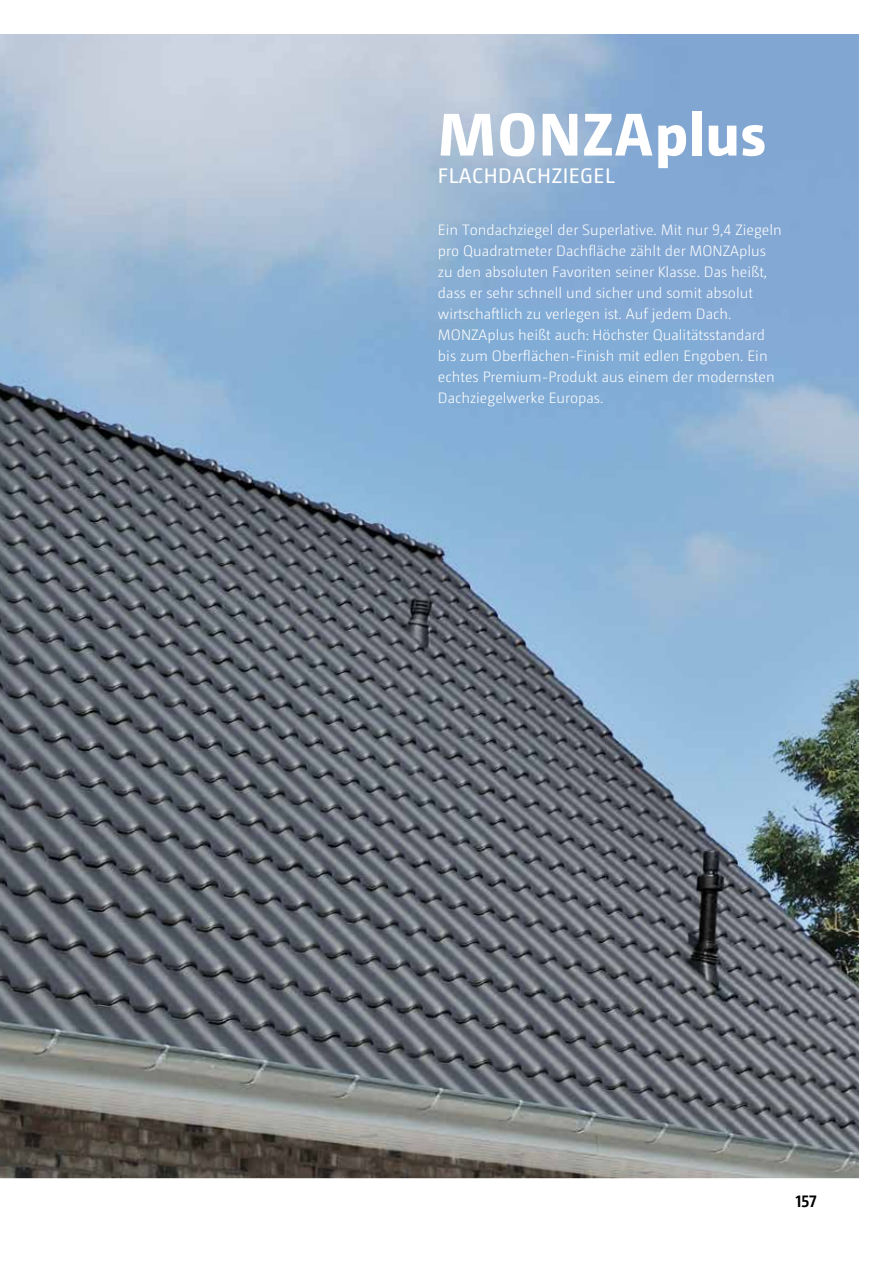
<style>
.page{position:relative;width:893px;height:1263px;background:#fff}
.page>*{position:absolute;margin:0;border:0;box-sizing:border-box;transform-origin:0 0}
.t1{font:800 60px "Camingo Dos Pro";letter-spacing:.025em;color:#fff}
.t2{font:21px "Camingo Dos Pro";letter-spacing:.025em;color:#fff}
.t3{font:700 16.5px "Camingo Dos Pro";color:#000}
.t4{font:300 15px/21px "Camingo Dos Pro";color:#fff}
</style>
<div class="page">
<img style="left:0;top:34px;width:859px;height:1144px">
<h1 class="t1" style="left:438px;top:98px;width:330px">MONZAplus</h1>
<h2 class="t2" style="left:438px;top:163px;width:178px">FLACHDACHZIEGEL</h2>
<p class="t4" style="left:438px;top:219px;width:345px">Ein Tondachziegel der Superlative. Mit nur 9,4 Ziegeln pro Quadratmeter Dachfläche zählt der MONZAplus zu den absoluten Favoriten seiner Klasse. Das heißt, dass er sehr schnell und sicher und somit absolut wirtschaftlich zu verlegen ist. Auf jedem Dach.<br>MONZAplus heißt auch: Höchster Qualitätsstandard bis zum Oberflächen-Finish mit edlen Engoben. Ein echtes Premium-Produkt aus einem der modernsten Dachziegelwerke Europas.</p>
<p class="t3" style="left:796px;top:1191px;width:22px">157</p>
</div>
